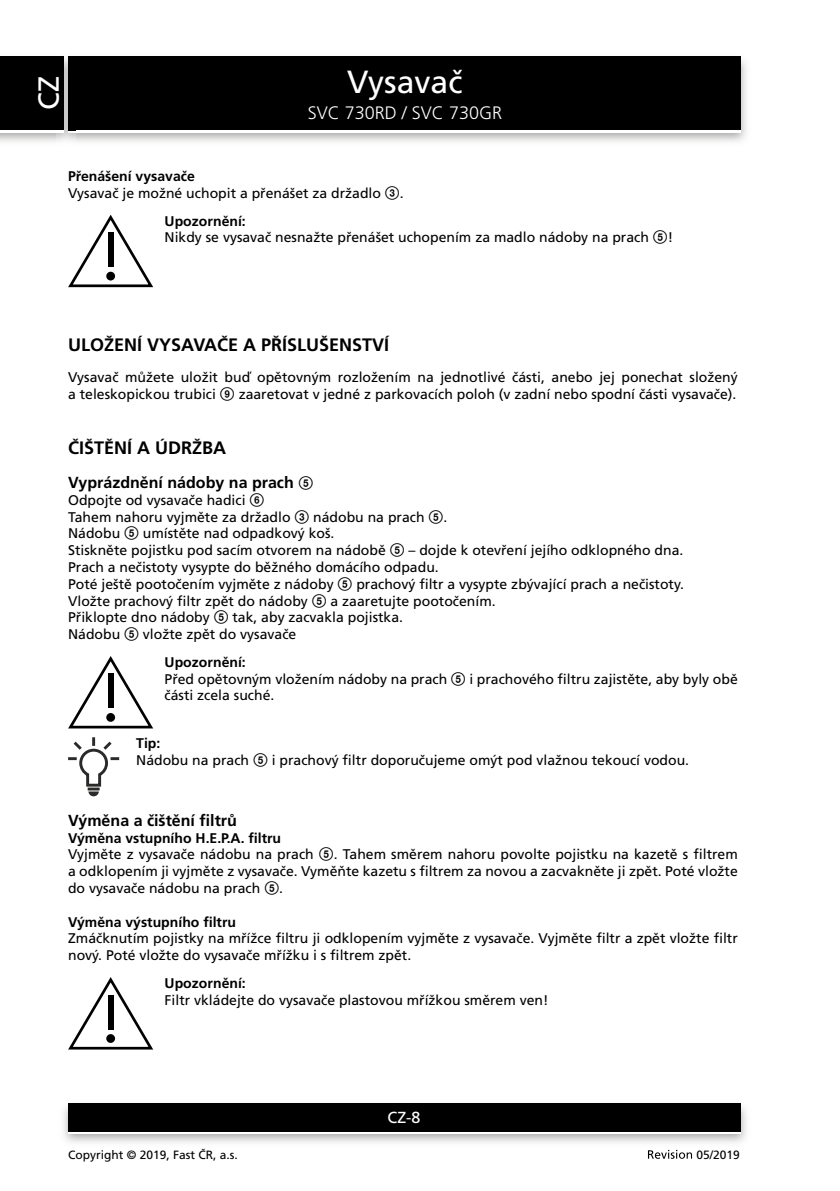
<style>
.page{position:relative;width:840px;height:1191px;background:#fff}
.page>*{position:absolute;margin:0;border:0;box-sizing:border-box;transform-origin:0 0}
.t1{font:32px "Frutiger CE";color:#fff}
.t2{font:29px "Frutiger CE";color:#fff}
.t3{font:700 18px "Frutiger CE";color:#000}
.t4{font:300 18px "Frutiger CE";color:#fff}
.t5{font:700 16px "Frutiger CE";color:#000}
.t6{font:16px "Frutiger CE";color:#fff}
.t7{font:14px/16.8px "Frutiger CE";color:#000}
.t8{font:700 14px "Frutiger CE";color:#000}
.t9{font:12px "Frutiger CE";color:#000}
.s1{font-weight:700}
.s2{font-family:"Zz 3"}
.s3{font-family:"Zz 3";font-weight:400;font-size:14px}
</style>
<div class="page">
<img style="left:0;top:56px;width:747px;height:86px">
<div style="left:68px;top:59px;width:672px;height:74px;background:#fff"></div>
<div style="left:68px;top:57px;width:672px;height:73px;background:#000"></div>
<img style="left:63px;top:1103px;width:684px;height:40px">
<div style="left:68px;top:1106px;width:672px;height:28px;background:linear-gradient(to right,#fff,#fff)"></div>
<div style="left:68px;top:1103px;width:672px;height:28px;background:#000"></div>
<img style="left:57px;top:56px;width:18px;height:86px">
<img style="left:68px;top:130px;width:7px;height:3px">
<svg style="left:68px;top:57px;width:7px;height:2px"></svg>
<img style="left:68px;top:59px;width:7px;height:71px">
<div style="left:0;top:59px;width:64px;height:74px;background:#fff"></div>
<div style="left:0;top:57px;width:64px;height:73px;background:#000"></div>
<svg style="left:648px;top:1149px;width:43px;height:9px"></svg>
<svg style="left:68px;top:215px;width:85px;height:72px"></svg>
<div style="left:108px;top:232px;width:5px;height:35px;background:#000"></div>
<div style="left:106px;top:272px;width:9px;height:8px;background:#000;border-radius:50%"></div>
<svg style="left:68px;top:656px;width:85px;height:72px"></svg>
<div style="left:108px;top:673px;width:5px;height:35px;background:#000"></div>
<div style="left:106px;top:713px;width:9px;height:9px;background:#000;border-radius:50%"></div>
<svg style="left:68px;top:737px;width:51px;height:59px"></svg>
<svg style="left:68px;top:977px;width:85px;height:72px"></svg>
<div style="left:108px;top:994px;width:5px;height:35px;background:#000"></div>
<div style="left:106px;top:1034px;width:9px;height:9px;background:#000;border-radius:50%"></div>
<h2 class="t2" style="left:32px;top:110px;width:35px;rotate:-90deg">CZ</h2>
<h1 class="t1" style="left:347px;top:64px;width:117px">Vysavač</h1>
<p class="t4" style="left:307px;top:102px;width:196px">SVC 730RD / SVC 730GR</p>
<p class="t7" style="left:68px;top:168px;width:337px"><span class="s1">Přenášení vysavače<br></span>Vysavač je možné uchopit a přenášet za držadlo <span class="s2">3</span>.</p>
<p class="t7" style="left:164px;top:212px;width:510px"><span class="s1">Upozornění:<br></span>Nikdy se vysavač nesnažte přenášet uchopením za madlo nádoby na prach <span class="s2">5</span>!</p>
<p class="t3" style="left:68px;top:335px;width:322px">ULOŽENÍ VYSAVAČE A PŘÍSLUŠENSTVÍ</p>
<p class="t7" style="left:68px;top:368px;width:670px">Vysavač můžete uložit buď opětovným rozložením na jednotlivé části, anebo jej ponechat složený a teleskopickou trubici <span class="s2">9</span> zaaretovat v jedné z parkovacích poloh (v zadní nebo spodní části vysavače).</p>
<p class="t3" style="left:68px;top:437px;width:160px">ČIŠTĚNÍ A ÚDRŽBA</p>
<p class="t5" style="left:68px;top:473px;width:246px">Vyprázdnění nádoby na prach <span class="s3">5</span></p>
<p class="t7" style="left:68px;top:491px;width:617px">Odpojte od vysavače hadici <span class="s2">6<br></span>Tahem nahoru vyjměte za držadlo <span class="s2">3</span> nádobu na prach <span class="s2">5</span>.<br>Nádobu <span class="s2">5</span> umístěte nad odpadkový koš.<br>Stiskněte pojistku pod sacím otvorem na nádobě <span class="s2">5</span> – dojde k otevření jejího odklopného dna.<br>Prach a nečistoty vysypte do běžného domácího odpadu.<br>Poté ještě pootočením vyjměte z nádoby <span class="s2">5</span> prachový filtr a vysypte zbývající prach a nečistoty.<br>Vložte prachový filtr zpět do nádoby <span class="s2">5</span> a zaaretujte pootočením.<br>Přiklopte dno nádoby <span class="s2">5</span> tak, aby zacvakla pojistka.<br>Nádobu <span class="s2">5</span> vložte zpět do vysavače</p>
<p class="t7" style="left:164px;top:653px;width:574px"><span class="s1">Upozornění:<br></span>Před opětovným vložením nádoby na prach <span class="s2">5</span> i prachového filtru zajistěte, aby byly obě části zcela suché.</p>
<p class="t7" style="left:136px;top:735px;width:554px"><span class="s1">Tip:<br></span>Nádobu na prach <span class="s2">5</span> i prachový filtr doporučujeme omýt pod vlažnou tekoucí vodou.</p>
<p class="t5" style="left:68px;top:811px;width:170px">Výměna a čištění filtrů</p>
<p class="t7" style="left:68px;top:829px;width:671px"><span class="s1">Výměna vstupního H.E.P.A. filtru<br></span>Vyjměte z vysavače nádobu na prach <span class="s2">5</span>. Tahem směrem nahoru povolte pojistku na kazetě s filtrem a odklopením ji vyjměte z vysavače. Vyměňte kazetu s filtrem za novou a zacvakněte ji zpět. Poté vložte do vysavače nádobu na prach <span class="s2">5</span>.</p>
<p class="t8" style="left:68px;top:913px;width:169px">Výměna výstupního filtru</p>
<p class="t7" style="left:68px;top:930px;width:670px">Zmáčknutím pojistky na mřížce filtru ji odklopením vyjměte z vysavače. Vyjměte filtr a zpět vložte filtr nový. Poté vložte do vysavače mřížku i s filtrem zpět.</p>
<p class="t8" style="left:164px;top:975px;width:83px">Upozornění:</p>
<p class="t7" style="left:164px;top:991px;width:385px">Filtr vkládejte do vysavače plastovou mřížkou směrem ven!</p>
<p class="t6" style="left:387px;top:1108px;width:34px">CZ-8</p>
<p class="t9" style="left:68px;top:1148px;width:171px">Copyright © 2019, Fast ČR, a.s.</p>
<p class="t9" style="left:696px;top:1147px;width:45px">05/2019</p>
</div>
